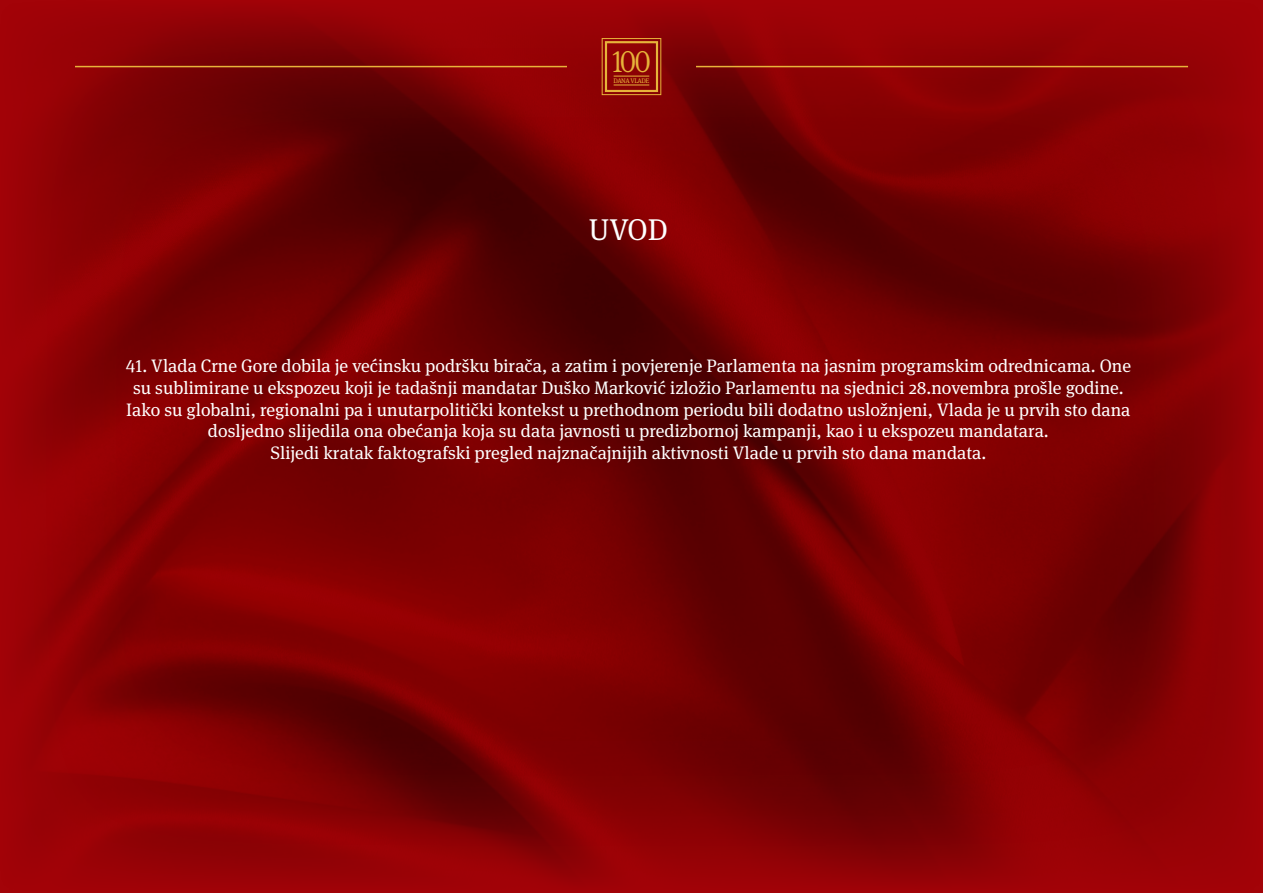
<style>
.page{position:relative;width:1263px;height:893px;background:#fff}
.page>*{position:absolute;margin:0;border:0;box-sizing:border-box;transform-origin:0 0}
.t1{font:300 31.8px "Meta Serif Pro";color:#e7b33a;scale:.92 1}
.Text{font:30px "Meta Serif Pro";color:#fff}
.Text-2{font:18px/21.6px "Meta Serif Pro";color:#fff;text-align:center}
.t2{font:6.6px "Meta Serif Pro";letter-spacing:-.06em;color:#e7b33a}
</style>
<div class="page">
<img style="left:0;top:0;width:1263px;height:893px">
<div style="left:602px;top:38px;width:59px;height:57px;border:1px solid #e7b33a"></div>
<div style="left:605px;top:41px;width:53px;height:51px;border:2px solid #e7b33a"></div>
<hr style="left:614px;top:76px;width:35px;height:1px;background:#e7b33a">
<hr style="left:614px;top:85px;width:35px;height:1px;background:#e7b33a">
<hr style="left:75px;top:66px;width:492px;height:1px;background:#e7b33a">
<hr style="left:696px;top:66px;width:492px;height:1px;background:#e7b33a">
<p class="t1" style="left:611px;top:38px;width:44px">100</p>
<p class="t2" style="left:614px;top:76px;width:37px">DANA VLADE</p>
<p class="Text" style="left:589px;top:208px;width:81px">UVOD</p>
<p class="Text-2" style="left:126px;top:354px;width:1007px">41. Vlada Crne Gore dobila je većinsku podršku birača, a zatim i povjerenje Parlamenta na jasnim programskim odrednicama. One su sublimirane u ekspozeu koji je tadašnji mandatar Duško Marković izložio Parlamentu na sjednici 28.novembra prošle godine.<br>Iako su globalni, regionalni pa i unutarpolitički kontekst u prethodnom periodu bili dodatno usložnjeni, Vlada je u prvih sto dana dosljedno slijedila ona obećanja koja su data javnosti u predizbornoj kampanji, kao i u ekspozeu mandatara.</p>
<p class="Text-2" style="left:270px;top:441px;width:717px">Slijedi kratak faktografski pregled najznačajnijih aktivnosti Vlade u prvih sto dana mandata.</p>
</div>
